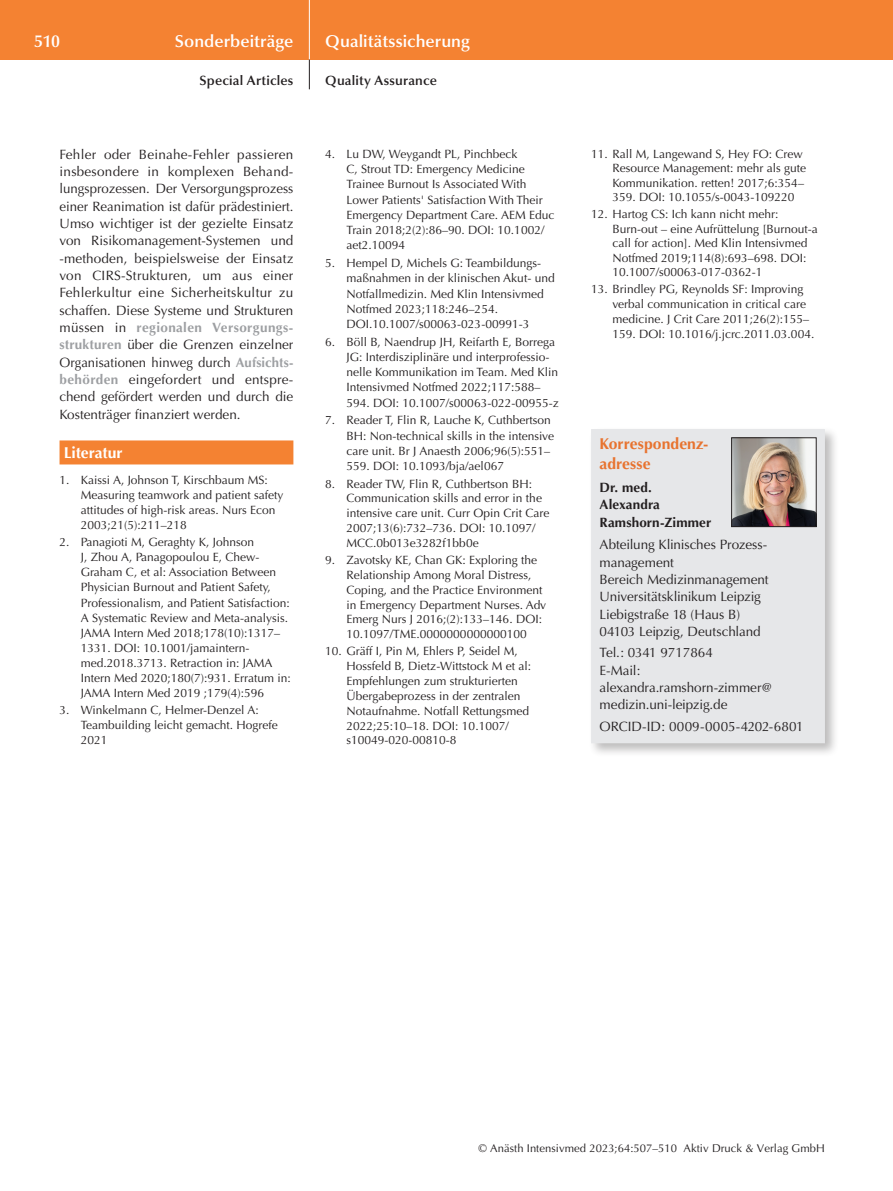
<style>
.page{position:relative;width:893px;height:1191px;background:#fff}
.page>*{position:absolute;margin:0;border:0;box-sizing:border-box;transform-origin:0 0}
.t1{font:600 17.25px "Optima";letter-spacing:.005em;color:#fff}
.t2{font:700 15.75px/19.5px "Optima";color:#e8732f}
.t3{font:700 15.75px "Optima";letter-spacing:-.005em;color:#fff}
.t4{font:13.5px/17.2px "Optima";letter-spacing:-.005em;color:#231f20}
.t5{font:600 13.5px "Optima";letter-spacing:.015em;color:#231f20}
.t6{font:700 13.5px/17.2px "Optima";letter-spacing:.005em;color:#231f20}
.t7{font:12px/15px "Optima";color:#231f20}
.t8{font:11.25px "Optima";letter-spacing:.005em;color:#231f20}
.s1{font-weight:700;color:#9d9fa2}
</style>
<div class="page">
<div style="left:0;top:0;width:893px;height:60px;background:#f48232"></div>
<hr style="left:309px;top:0;width:1px;height:60px;background:#fff">
<svg style="left:309px;top:60px;width:1px;height:29px"></svg>
<div style="left:60px;top:440px;width:233px;height:24px;background:#f48232"></div>
<div style="left:589px;top:426px;width:250px;height:332px;background:#231f20;opacity:.3"></div>
<div style="left:591px;top:429px;width:234px;height:314px;background:#e6e7e9"></div>
<img style="left:733px;top:439px;width:81px;height:86px">
<div style="left:731px;top:437px;width:85px;height:90px;border:1px solid #231f20"></div>
<h1 class="t1" style="left:34px;top:31px;width:28px">510</h1>
<h1 class="t1" style="left:175px;top:31px;width:120px">Sonderbeiträge</h1>
<p class="t5" style="left:199px;top:73px;width:95px">Special Articles</p>
<p class="t4" style="left:60px;top:146px;width:235px;text-align:justify">Fehler oder Beinahe-Fehler passieren insbesondere in komplexen Behand&shy;lungsprozessen. Der Versorgungsprozess einer Reanimation ist dafür prädestiniert.<br>Umso wichtiger ist der gezielte Einsatz von Risikomanagement-Systemen und -methoden, beispielsweise der Einsatz von CIRS-Strukturen, um aus einer Fehlerkultur eine Sicherheitskultur zu schaffen. Diese Systeme und Strukturen müssen in <span class="s1">regionalen Versorgungs&shy;strukturen</span> über die Grenzen einzelner Organisationen hinweg durch <span class="s1">Aufsichts&shy;behörden</span> eingefordert und entspre&shy;chend gefördert werden und durch die Kostenträger finanziert werden.</p>
<h2 class="t3" style="left:64px;top:443px;width:60px">Literatur</h2>
<p class="t7" style="left:81px;top:472px;width:204px;text-indent:-21px">1. Kaissi A, Johnson T, Kirschbaum MS:<br>Measuring teamwork and patient safety attitudes of high-risk areas. Nurs Econ 2003;21(5):211–218</p>
<p class="t7" style="left:81px;top:535px;width:211px;text-indent:-21px">2. Panagioti M, Geraghty K, Johnson<br>J, Zhou A, Panagopoulou E, Chew-Graham C, et al: Association Between Physician Burnout and Patient Safety, Professionalism, and Patient Satisfaction:<br>A Systematic Review and Meta-analysis.<br>JAMA Intern Med 2018;178(10):1317– 1331. DOI: 10.1001/jamaintern&shy;med.2018.3713. Retraction in: JAMA Intern Med 2020;180(7):931. Erratum in:<br>JAMA Intern Med 2019 ;179(4):596</p>
<p class="t7" style="left:81px;top:703px;width:199px;text-indent:-21px">3. Winkelmann C, Helmer-Denzel A:<br>Teambuilding leicht gemacht. Hogrefe<br>2021</p>
<h1 class="t1" style="left:325px;top:31px;width:146px">Qualitätssicherung</h1>
<p class="t5" style="left:325px;top:73px;width:113px">Quality Assurance</p>
<p class="t7" style="left:347px;top:146px;width:209px;text-indent:-21px">4. Lu DW, Weygandt PL, Pinchbeck<br>C, Strout TD: Emergency Medicine<br>Trainee Burnout Is Associated With<br>Lower Patients' Satisfaction With Their<br>Emergency Department Care. AEM Educ<br>Train 2018;2(2):86–90. DOI: 10.1002/ aet2.10094</p>
<p class="t7" style="left:347px;top:255px;width:210px;text-indent:-21px">5. Hempel D, Michels G: Teambildungs&shy;maßnahmen in der klinischen Akut- und Notfallmedizin. Med Klin Intensivmed Notfmed 2023;118:246–254.<br>DOI.10.1007/s00063-023-00991-3</p>
<p class="t7" style="left:347px;top:334px;width:214px;text-indent:-21px">6. Böll B, Naendrup JH, Reifarth E, Borrega JG: Interdisziplinäre und interprofessio&shy;nelle Kommunikation im Team. Med Klin Intensivmed Notfmed 2022;117:588– 594. DOI: 10.1007/s00063-022-00955-z</p>
<p class="t7" style="left:347px;top:413px;width:209px;text-indent:-21px">7. Reader T, Flin R, Lauche K, Cuthbertson BH: Non-technical skills in the intensive care unit. Br J Anaesth 2006;96(5):551– 559. DOI: 10.1093/bja/ael067</p>
<p class="t7" style="left:347px;top:476px;width:205px;text-indent:-21px">8. Reader TW, Flin R, Cuthbertson BH:<br>Communication skills and error in the intensive care unit. Curr Opin Crit Care 2007;13(6):732–736. DOI: 10.1097/ MCC.0b013e3282f1bb0e</p>
<p class="t7" style="left:347px;top:552px;width:201px;text-indent:-21px">9. Zavotsky KE, Chan GK: Exploring the Relationship Among Moral Distress, Coping, and the Practice Environment in Emergency Department Nurses. Adv Emerg Nurs J 2016;(2):133–146. DOI:<br>10.1097/TME.0000000000000100</p>
<p class="t7" style="left:347px;top:644px;width:186px;text-indent:-21px">10. Gräff I, Pin M, Ehlers P, Seidel M,<br>Hossfeld B, Dietz-Wittstock M et al:<br>Empfehlungen zum strukturierten<br>Übergabeprozess in der zentralen<br>Notaufnahme. Notfall Rettungsmed<br>2022;25:10–18. DOI: 10.1007/ s10049-020-00810-8</p>
<p class="t7" style="left:612px;top:146px;width:195px;line-height:14.5px;text-indent:-21px">11. Rall M, Langewand S, Hey FO: Crew Resource Management: mehr als gute Kommunikation. retten! 2017;6:354– 359. DOI: 10.1055/s-0043-109220</p>
<p class="t7" style="left:612px;top:207px;width:207px;line-height:14.5px;text-indent:-21px">12. Hartog CS: Ich kann nicht mehr:<br>Burn-out – eine Aufrüttelung [Burnout-a call for action]. Med Klin Intensivmed Notfmed 2019;114(8):693–698. DOI:<br>10.1007/s00063-017-0362-1</p>
<p class="t7" style="left:612px;top:282px;width:203px;text-indent:-21px">13. Brindley PG, Reynolds SF: Improving verbal communication in critical care medicine. J Crit Care 2011;26(2):155– 159. DOI: 10.1016/j.jcrc.2011.03.004.</p>
<h2 class="t2" style="left:600px;top:434px;width:110px">Korrespondenz&shy;adresse</h2>
<p class="t6" style="left:600px;top:479px;width:113px">Dr. med.<br>Alexandra<br>Ramshorn-Zimmer</p>
<p class="t4" style="left:600px;top:536px;width:171px">Abteilung Klinisches Prozess&shy;management<br>Bereich Medizinmanagement<br>Universitätsklinikum Leipzig<br>Liebigstraße 18 (Haus B)<br>04103 Leipzig, Deutschland</p>
<p class="t4" style="left:600px;top:644px;width:174px">Tel.: 0341 9717864<br>E-Mail: alexandra.ramshorn-zimmer@ medizin.uni-leipzig.de</p>
<p class="t4" style="left:600px;top:717px;width:205px">ORCID-ID: 0009-0005-4202-6801</p>
<p class="t8" style="left:478px;top:1142px;width:348px">© Anästh Intensivmed 2023;64:507–510 Aktiv Druck &amp; Verlag GmbH</p>
</div>
